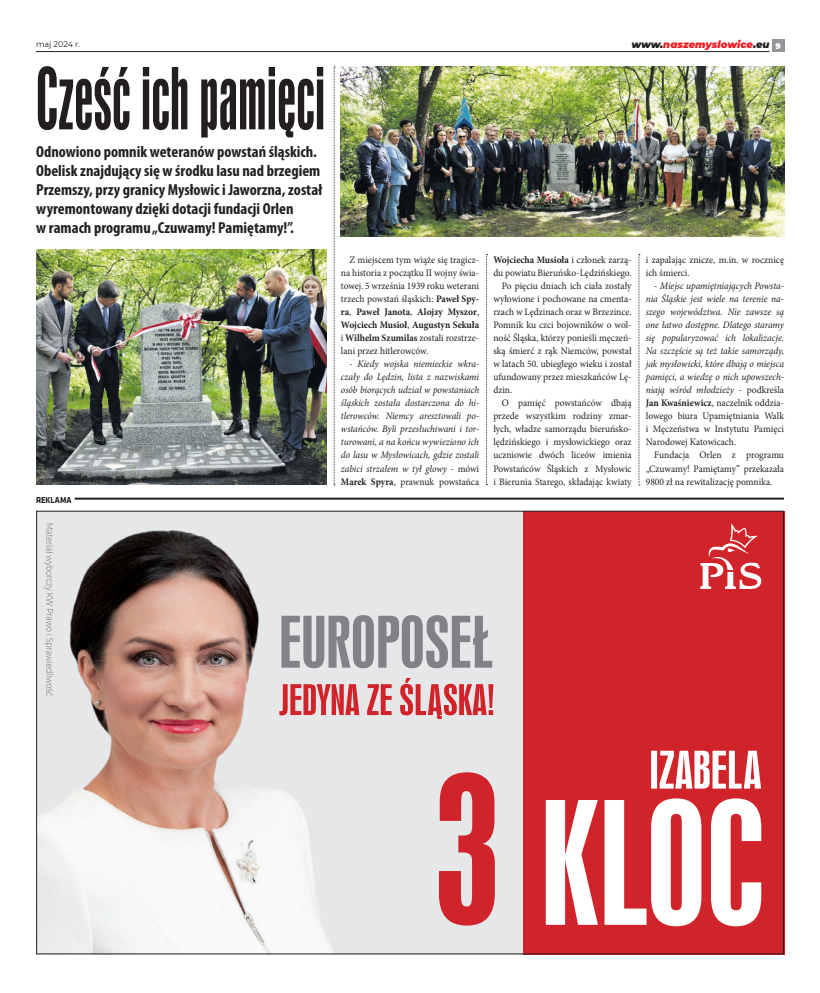
<style>
.page{position:relative;width:820px;height:993px;background:#fff}
.page>*{position:absolute;margin:0;border:0;box-sizing:border-box;transform-origin:0 0}
.tytul_maly{font:79.8px "Swis 924 EU";color:#231f20;scale:.75 1}
.Tekst{font:700 condensed 16px/19px "Myriad Pro";color:#231f20}
.Tekst-2{font:10px/13px "Minion Pro";color:#231f20;text-align:justify;scale:.95 1}
.Tekst-3{font:italic 10px/13px "Minion Pro";letter-spacing:-.005em;color:#231f20;text-align:justify;scale:.95 1}
.tekst{font:italic 900 10px "Montserrat";color:#ee1d23}
.tekst-2{font:700 9px "Klavika";color:#231f20;scale:.9 1}
.t1{font:8px "Montserrat";color:#231f20}
.tekst-3{font:900 8px "Montserrat";color:#fff}
.s1{color:#231f20}
.s2{font-weight:700}
.s3{font-style:normal}
.s4{font-weight:700;font-style:normal}
</style>
<div class="page">
<div style="left:771px;top:40px;width:12px;height:12px;background:#939598"></div>
<hr style="left:36px;top:51px;width:733px;height:1px;background:#231f20">
<hr style="left:75px;top:497px;width:708px;height:2px;background:#231f20">
<div style="left:36px;top:510px;width:747px;height:444px;background:#e6e7e9"></div>
<img style="left:38px;top:530px;width:376px;height:422px">
<div style="left:523px;top:510px;width:260px;height:444px;background:#d1232a"></div>
<svg style="left:279px;top:677px;width:214px;height:41px"></svg>
<svg style="left:281px;top:615px;width:211px;height:53px"></svg>
<svg style="left:439px;top:772px;width:55px;height:153px"></svg>
<svg style="left:44px;top:523px;width:9px;height:172px"></svg>
<svg style="left:700px;top:523px;width:61px;height:65px"></svg>
<svg style="left:545px;top:798px;width:216px;height:127px"></svg>
<svg style="left:651px;top:750px;width:109px;height:38px"></svg>
<img style="left:341px;top:67px;width:442px;height:169px">
<img style="left:36px;top:249px;width:290px;height:235px">
<svg style="left:334px;top:67px;width:1px;height:418px"></svg>
<svg style="left:486px;top:254px;width:1px;height:231px"></svg>
<svg style="left:638px;top:254px;width:1px;height:231px"></svg>
<p class="t1" style="left:36px;top:39px;width:45px">maj 2024 r.</p>
<p class="tekst" style="left:631px;top:37px;width:140px"><span class="s1">www.</span>naszemyslowice<span class="s1">.eu</span></p>
<p class="tekst-3" style="left:775px;top:40px;width:7px">9</p>
<p class="tytul_maly" style="left:36px;top:51px;width:387px">Cześć ich pamięci</p>
<p class="Tekst" style="left:36px;top:142px;width:287px">Odnowiono pomnik weteranów powstań śląskich.<br>Obelisk znajdujący się w środku lasu nad brzegiem Przemszy, przy granicy Mysłowic i Jaworzna, został wyremontowany dzięki dotacji fundacji Orlen<br>w ramach programu „Czuwamy! Pamiętamy!”.</p>
<p class="tekst-2" style="left:36px;top:495px;width:41px">REKLAMA</p>
<p class="Tekst-2" style="left:341px;top:253px;width:147px;text-indent:9px">Z miejscem tym wiąże się tragicz&shy;na historia z początku II wojny świa&shy;towej. 5 września 1939 roku weterani trzech powstań śląskich: <span class="s2">Paweł Spy&shy;ra</span>, <span class="s2">Paweł Janota</span>, <span class="s2">Alojzy Myszor</span>, <span class="s2">Wojciech Musioł</span>, <span class="s2">Augustyn Sekuła </span>i <span class="s2">Wilhelm Szumilas</span> zostali rozstrze&shy;lani przez hitlerowców.</p>
<p class="Tekst-3" style="left:341px;top:357px;width:147px;text-indent:9px">- Kiedy wojska niemieckie wkra&shy;czały do Lędzin, lista z nazwiskami osób biorących udział w powstaniach śląskich została dostarczona do hi&shy;tlerowców. Niemcy aresztowali po&shy;wstańców. Byli przesłuchiwani i tor&shy;turowani, a na końcu wywieziono ich do lasu w Mysłowicach, gdzie zostali zabici strzałem w tył głowy - <span class="s3">mówi </span><span class="s4">Marek Spyra</span><span class="s3">, prawnuk powstańca</span></p>
<p class="Tekst-2" style="left:493px;top:253px;width:147px"><span class="s2">Wojciecha Musioła</span> i członek zarzą&shy;du powiatu Bieruńsko-Lędzińskiego.</p>
<p class="Tekst-2" style="left:493px;top:279px;width:147px;text-indent:9px">Po pięciu dniach ich ciała zostały wyłowione i pochowane na cmenta&shy;rzach w Lędzinach oraz w Brzezince.<br>Pomnik ku czci bojowników o wol&shy;ność Śląska, którzy ponieśli męczeń&shy;ską śmierć z rąk Niemców, powstał w latach 50. ubiegłego wieku i został ufundowany przez mieszkańców Lę&shy;dzin.</p>
<p class="Tekst-2" style="left:493px;top:396px;width:147px;text-indent:9px">O pamięć powstańców dbają przede wszystkim rodziny zmar&shy;łych, władze samorządu bieruńsko&shy;lędzińskiego i mysłowickiego oraz uczniowie dwóch liceów imienia Powstańców Śląskich z Mysłowic i Bierunia Starego, składając kwiaty</p>
<p class="Tekst-2" style="left:645px;top:253px;width:147px">i zapalając znicze, m.in. w rocznicę ich śmierci.</p>
<p class="Tekst-3" style="left:645px;top:279px;width:147px;text-indent:9px">- Miejsc upamiętniających Powsta&shy;nia Śląskie jest wiele na terenie na&shy;szego województwa. Nie zawsze są one łatwo dostępne. Dlatego staramy się popularyzować ich lokalizacje.<br>Na szczęście są też takie samorządy, jak mysłowicki, które dbają o miejsca pamięci, a wiedzę o nich upowszech&shy;niają wśród młodzieży <span class="s3">- podkreśla </span><span class="s4">Jan Kwaśniewicz</span><span class="s3">, naczelnik oddzia&shy;łowego biura Upamiętniania Walk i Męczeństwa w Instytutu Pamięci Narodowej Katowicach.</span></p>
<p class="Tekst-2" style="left:645px;top:448px;width:147px;text-indent:9px">Fundacja Orlen z programu „Czuwamy! Pamiętamy” przekazała 9800 zł na rewitalizację pomnika.</p>
</div>
